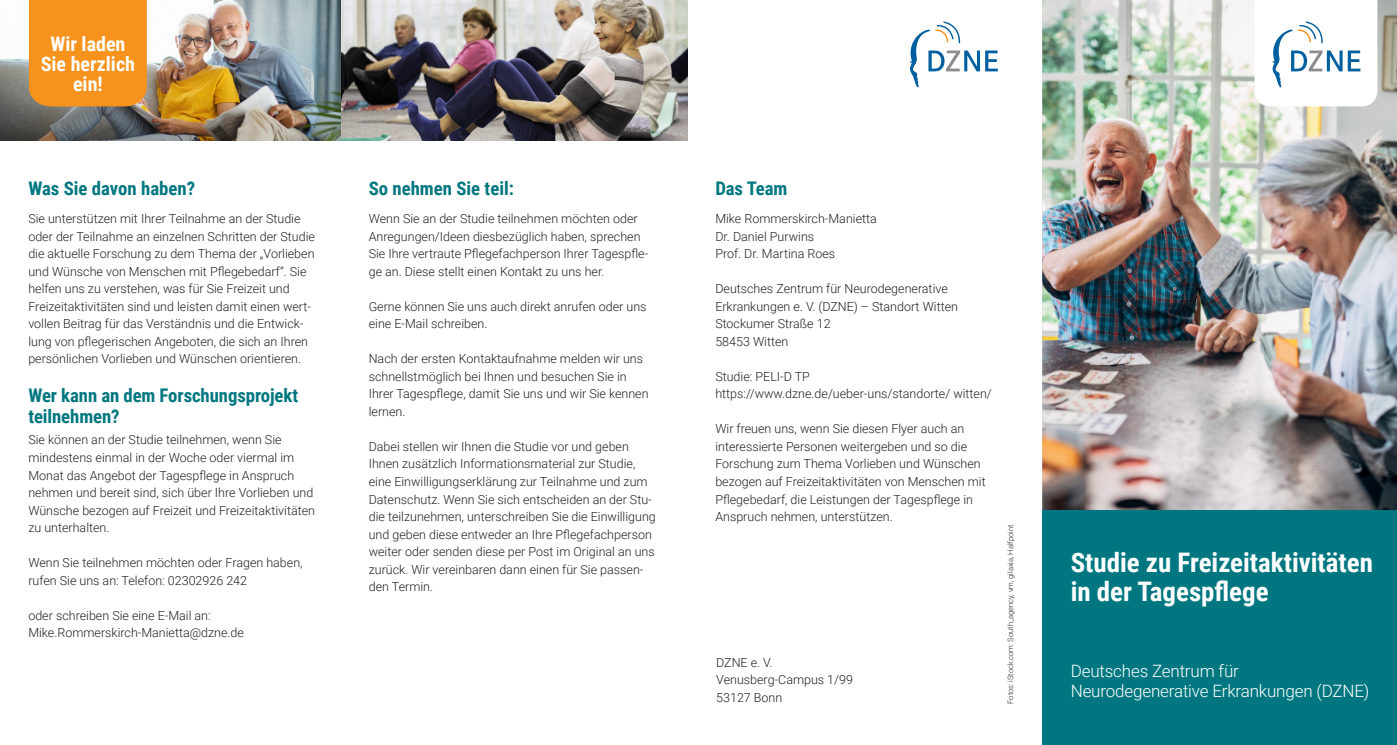
<style>
.page{position:relative;width:1397px;height:745px;background:#fff}
.page>*{position:absolute;margin:0;border:0;box-sizing:border-box;transform-origin:0 0}
.t1{font:700 26.88px/28.8px "Roboto Condensed";color:#fff}
.t2{font:700 20px/20px "Roboto Condensed";color:#fff;text-align:center}
.t3{font:700 18.75px/21.2px "Roboto Condensed";letter-spacing:-.005em;color:#007780}
.t4{font:300 17px/20px "Roboto";letter-spacing:-.01em;color:#fff}
.t5{font:300 12.5px/17.5px "Roboto";color:#231f20}
.t6{font:300 7.5px "Roboto";color:#231f20}
</style>
<div class="page">
<img style="left:340px;top:0;width:347px;height:141px">
<img style="left:1042px;top:0;width:354px;height:510px">
<div style="left:1042px;top:510px;width:354px;height:234px;background:#007780"></div>
<svg style="left:1254px;top:0;width:122px;height:106px"></svg>
<img style="left:0;top:0;width:340px;height:141px">
<div style="left:29px;top:0;width:118px;height:106px;background:#f7931d"></div>
<svg style="left:909px;top:21px;width:88px;height:66px"></svg>
<h2 class="t2" style="left:41px;top:33px;width:96px">Wir laden<br>Sie herzlich ein!</h2>
<h3 class="t3" style="left:28px;top:177px;width:168px">Was Sie davon haben?</h3>
<p class="t5" style="left:28px;top:209px;width:288px">Sie unterstützen mit Ihrer Teilnahme an der Studie oder der Teilnahme an einzelnen Schritten der Studie die aktuelle Forschung zu dem Thema der „Vorlieben und Wünsche von Menschen mit Pflegebedarf”. Sie helfen uns zu verstehen, was für Sie Freizeit und Freizeitaktivitäten sind und leisten damit einen wert&shy;vollen Beitrag für das Verständnis und die Entwick&shy;lung von pflegerischen Angeboten, die sich an Ihren persönlichen Vorlieben und Wünschen orientieren.</p>
<h3 class="t3" style="left:28px;top:384px;width:271px">Wer kann an dem Forschungsprojekt teilnehmen?</h3>
<p class="t5" style="left:28px;top:430px;width:288px">Sie können an der Studie teilnehmen, wenn Sie mindestens einmal in der Woche oder viermal im Monat das Angebot der Tagespflege in Anspruch nehmen und bereit sind, sich über Ihre Vorlieben und Wünsche bezogen auf Freizeit und Freizeitaktivitäten zu unterhalten.</p>
<p class="t5" style="left:28px;top:553px;width:276px">Wenn Sie teilnehmen möchten oder Fragen haben, rufen Sie uns an: Telefon: 02302926 242</p>
<p class="t5" style="left:28px;top:605px;width:217px">oder schreiben Sie eine E-Mail an:<br>Mike.Rommerskirch-Manietta@dzne.de</p>
<h3 class="t3" style="left:369px;top:177px;width:147px">So nehmen Sie teil:</h3>
<p class="t5" style="left:369px;top:209px;width:281px">Wenn Sie an der Studie teilnehmen möchten oder Anregungen/Ideen diesbezüglich haben, sprechen Sie Ihre vertraute Pflegefachperson Ihrer Tagespfle&shy;ge an. Diese stellt einen Kontakt zu uns her.</p>
<p class="t5" style="left:369px;top:297px;width:279px">Gerne können Sie uns auch direkt anrufen oder uns eine E-Mail schreiben.</p>
<p class="t5" style="left:369px;top:349px;width:281px">Nach der ersten Kontaktaufnahme melden wir uns schnellstmöglich bei Ihnen und besuchen Sie in Ihrer Tagespflege, damit Sie uns und wir Sie kennen lernen.</p>
<p class="t5" style="left:369px;top:437px;width:288px">Dabei stellen wir Ihnen die Studie vor und geben Ihnen zusätzlich Informationsmaterial zur Studie, eine Einwilligungserklärung zur Teilnahme und zum Datenschutz. Wenn Sie sich entscheiden an der Stu&shy;die teilzunehmen, unterschreiben Sie die Einwilligung und geben diese entweder an Ihre Pflegefachperson weiter oder senden diese per Post im Original an uns zurück. Wir vereinbaren dann einen für Sie passen&shy;den Termin.</p>
<h3 class="t3" style="left:715px;top:177px;width:74px">Das Team</h3>
<p class="t5" style="left:715px;top:209px;width:163px">Mike Rommerskirch-Manietta<br>Dr. Daniel Purwins<br>Prof. Dr. Martina Roes</p>
<p class="t5" style="left:715px;top:279px;width:244px">Deutsches Zentrum für Neurodegenerative<br>Erkrankungen e. V. (DZNE) – Standort Witten<br>Stockumer Straße 12<br>58453 Witten</p>
<p class="t5" style="left:715px;top:367px;width:278px">Studie: PELI-D TP https://www.dzne.de/ueber-uns/standorte/ witten/</p>
<p class="t5" style="left:715px;top:419px;width:272px">Wir freuen uns, wenn Sie diesen Flyer auch an interessierte Personen weitergeben und so die Forschung zum Thema Vorlieben und Wünschen bezogen auf Freizeitaktivitäten von Menschen mit Pflegebedarf, die Leistungen der Tagespflege in Anspruch nehmen, unterstützen.</p>
<p class="t5" style="left:716px;top:652px;width:138px">DZNE e. V.<br>Venusberg-Campus 1/99<br>53127 Bonn</p>
<p class="t6" style="left:1005px;top:703px;width:180px;rotate:-90deg">Fotos: iStock.com: South_agency, vm, gilaxia, Halfpoint</p>
<h1 class="t1" style="left:1070px;top:546px;width:303px">Studie zu Freizeitaktivitäten in der Tagespflege</h1>
<h3 class="t4" style="left:1070px;top:660px;width:300px">Deutsches Zentrum für<br>Neurodegenerative Erkrankungen (DZNE)</h3>
</div>
